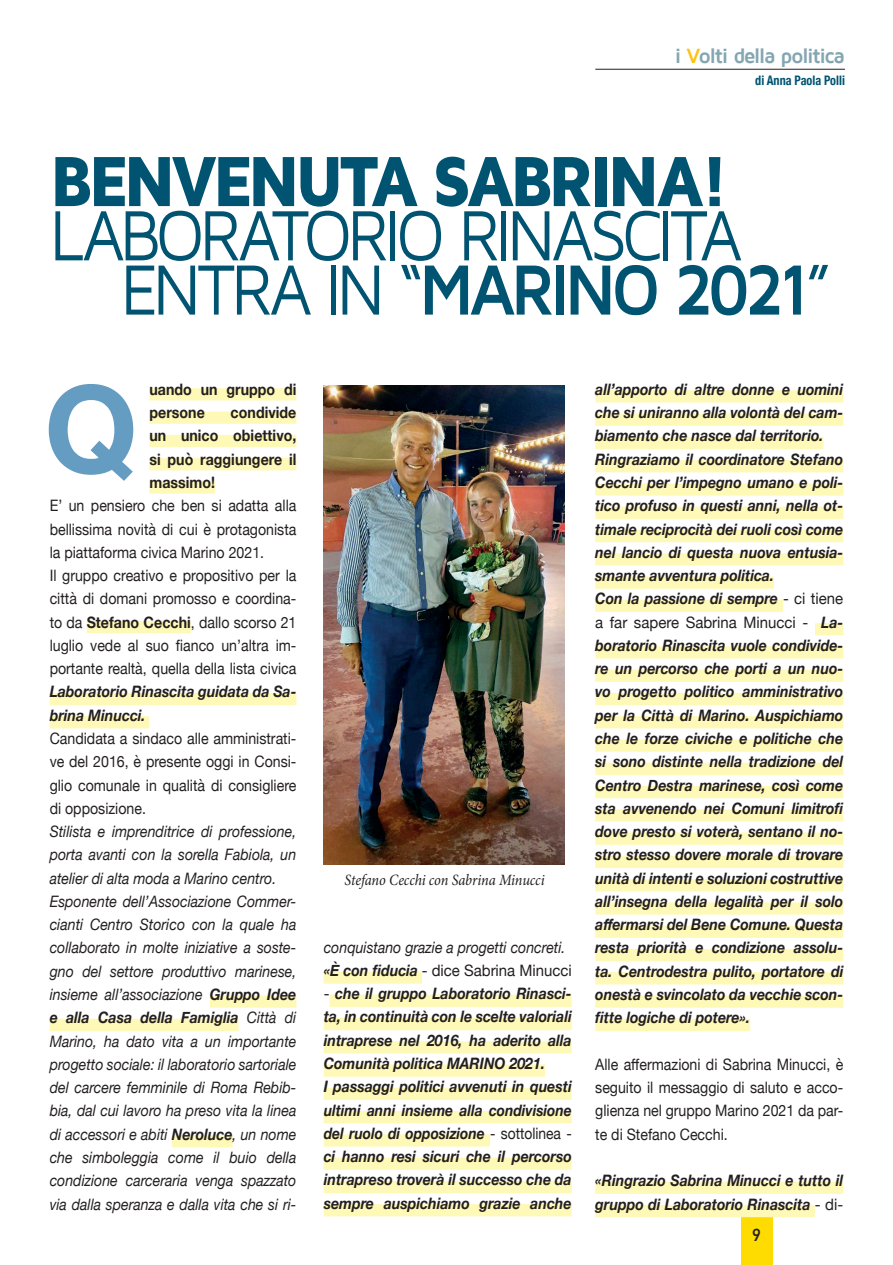
<style>
.page{position:relative;width:893px;height:1265px;background:#fff}
.page>*{position:absolute;margin:0;border:0;box-sizing:border-box;transform-origin:0 0}
.t1{font:700 121.62px "Helvetica Neue";color:#659cc1}
.t2{font:73.5px "Maven Pro";letter-spacing:-.075em;color:#005471;scale:.9 1}
.t3{font:700 73.5px "Maven Pro";letter-spacing:-.075em;color:#005471;scale:.9 1}
.t4{font:900 73.5px "Maven Pro";letter-spacing:-.075em;color:#005471;scale:.9 1}
.t5{font:700 21.18px "Maven Pro";letter-spacing:-.065em;color:#84a6b1}
.t6{font:700 17.5px "DIN Alternate";color:#231f20}
.t7{font:italic 700 15.75px/23.3px "Helvetica Neue";color:#231f20;text-align:justify;scale:.9 1}
.t8{font:italic 15.75px/23.3px "Helvetica Neue";color:#231f20;text-align:justify;scale:.9 1}
.t9{font:15.75px/23.3px "Helvetica Neue";color:#231f20;text-align:justify;scale:.9 1}
.t10{font:700 15.75px/23.3px "Helvetica Neue";letter-spacing:.005em;color:#231f20;scale:.9 1}
.t11{font:15.75px "Helvetica Neue";color:#231f20;scale:.95 1}
.t12{font:italic 15.75px "Minion Pro";letter-spacing:-.01em;color:#231f20;scale:.91 1}
.t13{font:700 condensed 13.12px "Helvetica Neue";color:#005471;scale:.93 1}
.s1{color:#fec210}
.s2{font-weight:400}
.s3{font-weight:700}
.s4{font-weight:700;font-style:italic}
.s5{font-weight:400;font-style:normal}
</style>
<div class="page">
<hr style="left:595px;top:69px;width:250px;height:1px;background:#231f20">
<div style="left:741px;top:1215px;width:31px;height:50px;background:#ffdc01"></div>
<div style="left:149px;top:388px;width:147px;height:13px;background:#fff9b8"></div>
<div style="left:149px;top:412px;width:147px;height:12px;background:#fff9b8"></div>
<div style="left:149px;top:435px;width:147px;height:12px;background:#fff9b8"></div>
<div style="left:149px;top:458px;width:147px;height:12px;background:#fff9b8"></div>
<div style="left:149px;top:481px;width:66px;height:13px;background:#fff9b8"></div>
<div style="left:87px;top:621px;width:104px;height:12px;background:#fff9b8"></div>
<div style="left:50px;top:693px;width:246px;height:12px;background:#fff9b8"></div>
<div style="left:50px;top:716px;width:99px;height:12px;background:#fff9b8"></div>
<div style="left:210px;top:995px;width:86px;height:13px;background:#fff9b8"></div>
<div style="left:50px;top:1019px;width:188px;height:12px;background:#fff9b8"></div>
<div style="left:172px;top:1135px;width:61px;height:12px;background:#fff9b8"></div>
<div style="left:324px;top:971px;width:98px;height:13px;background:#fff9b8"></div>
<div style="left:330px;top:995px;width:242px;height:12px;background:#fff9b8"></div>
<div style="left:324px;top:1018px;width:248px;height:12px;background:#fff9b8"></div>
<div style="left:324px;top:1041px;width:248px;height:12px;background:#fff9b8"></div>
<div style="left:324px;top:1064px;width:221px;height:13px;background:#fff9b8"></div>
<div style="left:324px;top:1088px;width:248px;height:12px;background:#fff9b8"></div>
<div style="left:324px;top:1111px;width:248px;height:12px;background:#fff9b8"></div>
<div style="left:324px;top:1134px;width:166px;height:13px;background:#fff9b8"></div>
<div style="left:324px;top:1158px;width:248px;height:12px;background:#fff9b8"></div>
<div style="left:324px;top:1181px;width:248px;height:12px;background:#fff9b8"></div>
<div style="left:324px;top:1204px;width:248px;height:12px;background:#fff9b8"></div>
<div style="left:595px;top:390px;width:248px;height:13px;background:#fff9b8"></div>
<div style="left:595px;top:414px;width:248px;height:12px;background:#fff9b8"></div>
<div style="left:595px;top:437px;width:228px;height:12px;background:#fff9b8"></div>
<div style="left:595px;top:460px;width:248px;height:12px;background:#fff9b8"></div>
<div style="left:595px;top:483px;width:248px;height:13px;background:#fff9b8"></div>
<div style="left:595px;top:507px;width:248px;height:12px;background:#fff9b8"></div>
<div style="left:595px;top:530px;width:248px;height:12px;background:#fff9b8"></div>
<div style="left:595px;top:553px;width:248px;height:12px;background:#fff9b8"></div>
<div style="left:595px;top:576px;width:179px;height:13px;background:#fff9b8"></div>
<div style="left:595px;top:600px;width:188px;height:12px;background:#fff9b8"></div>
<div style="left:815px;top:623px;width:28px;height:12px;background:#fff9b8"></div>
<div style="left:595px;top:646px;width:248px;height:13px;background:#fff9b8"></div>
<div style="left:595px;top:670px;width:248px;height:12px;background:#fff9b8"></div>
<div style="left:595px;top:693px;width:248px;height:12px;background:#fff9b8"></div>
<div style="left:595px;top:716px;width:248px;height:12px;background:#fff9b8"></div>
<div style="left:595px;top:739px;width:248px;height:13px;background:#fff9b8"></div>
<div style="left:595px;top:763px;width:248px;height:12px;background:#fff9b8"></div>
<div style="left:595px;top:786px;width:248px;height:12px;background:#fff9b8"></div>
<div style="left:595px;top:809px;width:248px;height:12px;background:#fff9b8"></div>
<div style="left:595px;top:833px;width:248px;height:12px;background:#fff9b8"></div>
<div style="left:595px;top:856px;width:248px;height:12px;background:#fff9b8"></div>
<div style="left:595px;top:879px;width:248px;height:12px;background:#fff9b8"></div>
<div style="left:595px;top:902px;width:248px;height:13px;background:#fff9b8"></div>
<div style="left:595px;top:926px;width:248px;height:12px;background:#fff9b8"></div>
<div style="left:595px;top:949px;width:248px;height:12px;background:#fff9b8"></div>
<div style="left:595px;top:972px;width:248px;height:12px;background:#fff9b8"></div>
<div style="left:595px;top:995px;width:248px;height:13px;background:#fff9b8"></div>
<div style="left:595px;top:1019px;width:155px;height:12px;background:#fff9b8"></div>
<div style="left:595px;top:1182px;width:248px;height:12px;background:#fff9b8"></div>
<div style="left:595px;top:1205px;width:220px;height:12px;background:#fff9b8"></div>
<img style="left:324px;top:386px;width:241px;height:479px">
<p class="t5" style="left:675px;top:45px;width:172px">i <span class="s1">V</span>olti della politica</p>
<p class="t13" style="left:755px;top:70px;width:98px">di Anna Paola Polli</p>
<p class="t4" style="left:50px;top:142px;width:756px">BENVENUTA SABRINA!</p>
<p class="t2" style="left:50px;top:197px;width:772px">LABORATORIO RINASCITA</p>
<p class="t3" style="left:121px;top:251px;width:791px"><span class="s2">ENTRA IN “</span>MARINO 2021<span class="s2">”</span></p>
<p class="t10" style="left:149px;top:378px;width:165px">uando un gruppo di persone</p>
<p class="t1" style="left:44px;top:334px;width:95px">Q</p>
<p class="t10" style="left:149px;top:401px;width:165px;text-align:justify;text-indent:81px">condivide un unico obiettivo, si può raggiungere il massimo!</p>
<p class="t9" style="left:50px;top:495px;width:276px">E’ un pensiero che ben si adatta alla bellissima novità di cui è protagonista la piattaforma civica Marino 2021.</p>
<p class="t9" style="left:50px;top:565px;width:276px">Il gruppo creativo e propositivo per la città di domani promosso e coordina&shy;to da <span class="s3">Stefano Cecchi</span>, dallo scorso 21 luglio vede al suo fianco un’altra im&shy;portante realtà, quella della lista civica <span class="s4">Laboratorio Rinascita guidata da Sa&shy;brina Minucci.</span></p>
<p class="t9" style="left:50px;top:728px;width:276px">Candidata a sindaco alle amministrati&shy;ve del 2016, è presente oggi in Consi&shy;glio comunale in qualità di consigliere di opposizione.</p>
<p class="t8" style="left:50px;top:821px;width:276px">Stilista e imprenditrice di professione, porta avanti con la sorella Fabiola, un atelier di alta moda a Marino centro.</p>
<p class="t8" style="left:50px;top:891px;width:276px">Esponente dell’Associazione Commer&shy;cianti Centro Storico con la quale ha collaborato in molte iniziative a soste&shy;gno del settore produttivo marinese, insieme all’associazione <span class="s3">Gruppo Idee e alla Casa della Famiglia</span> Città di Marino, ha dato vita a un importante progetto sociale: il laboratorio sartoriale del carcere femminile di Roma Rebib&shy;bia, dal cui lavoro ha preso vita la linea di accessori e abiti <span class="s3">Neroluce</span>, un nome che simboleggia come il buio della condizione carceraria venga spazzato via dalla speranza e dalla vita che si ri-</p>
<p class="t12" style="left:345px;top:869px;width:221px">Stefano Cecchi con Sabrina Minucci</p>
<p class="t8" style="left:324px;top:936px;width:270px">conquistano grazie a progetti concreti.</p>
<p class="t11" style="left:324px;top:959px;width:263px"><span class="s4">«È con fiducia</span> - dice Sabrina Minucci</p>
<p class="t7" style="left:324px;top:982px;width:277px"><span class="s5">-</span> che il gruppo Laboratorio Rinasci&shy;ta, in continuità con le scelte valoriali intraprese nel 2016, ha aderito alla Comunità politica MARINO 2021.</p>
<p class="t7" style="left:324px;top:1075px;width:277px">I passaggi politici avvenuti in questi ultimi anni insieme alla condivisione del ruolo di opposizione <span class="s5">- sottolinea - </span>ci hanno resi sicuri che il percorso intrapreso troverà il successo che da sempre auspichiamo grazie anche</p>
<p class="t7" style="left:595px;top:378px;width:277px">all’apporto di altre donne e uomini che si uniranno alla volontà del cam&shy;biamento che nasce dal territorio.</p>
<p class="t7" style="left:595px;top:448px;width:277px">Ringraziamo il coordinatore Stefano Cecchi per l’impegno umano e poli&shy;tico profuso in questi anni, nella ot&shy;timale reciprocità dei ruoli così come nel lancio di questa nuova entusia&shy;smante avventura politica.</p>
<p class="t7" style="left:595px;top:587px;width:277px">Con la passione di sempre <span class="s5">- ci tiene a far sapere Sabrina Minucci -</span> La&shy;boratorio Rinascita vuole condivide&shy;re un percorso che porti a un nuo&shy;vo progetto politico amministrativo per la Città di Marino. Auspichiamo che le forze civiche e politiche che si sono distinte nella tradizione del Centro Destra marinese, così come sta avvenendo nei Comuni limitrofi dove presto si voterà, sentano il no&shy;stro stesso dovere morale di trovare unità di intenti e soluzioni costruttive all’insegna della legalità per il solo affermarsi del Bene Comune. Questa resta priorità e condizione assolu&shy;ta. Centrodestra pulito, portatore di onestà e svincolato da vecchie scon&shy;fitte logiche di potere».</p>
<p class="t9" style="left:595px;top:1053px;width:277px">Alle affermazioni di Sabrina Minucci, è seguito il messaggio di saluto e acco&shy;glienza nel gruppo Marino 2021 da par&shy;te di Stefano Cecchi.</p>
<p class="t7" style="left:595px;top:1169px;width:277px">«Ringrazio Sabrina Minucci e tutto il gruppo di Laboratorio Rinascita <span class="s5">- di-</span></p>
<p class="t6" style="left:752px;top:1222px;width:10px">9</p>
</div>
